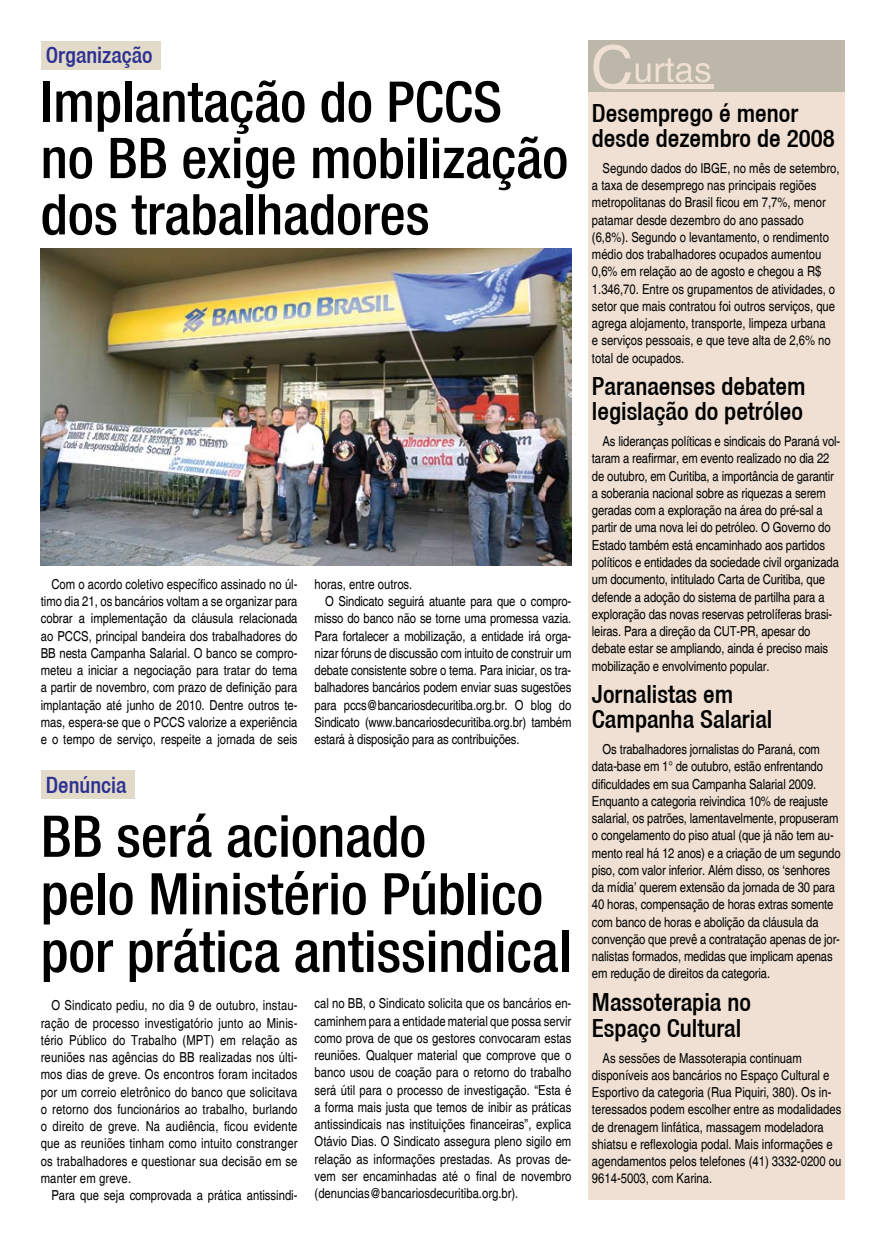
<style>
.page{position:relative;width:886px;height:1241px;background:#fff}
.page>*{position:absolute;margin:0;border:0;box-sizing:border-box;transform-origin:0 0}
.t1{font:500 condensed 57.5px/57.5px "Helvetica 67";color:#000}
.t2{font:500 condensed 56.25px/56.2px "Helvetica 67";color:#000}
.t3{font:500 condensed 25px/25px "Helvetica 67";color:#000}
.t4{font:500 condensed 22.5px "Helvetica 67";color:#2e3192}
.t5{font:condensed 13.75px/17.2px "Helvetica";letter-spacing:-.01em;color:#000}
</style>
<div class="page">
<div style="left:41px;top:41px;width:120px;height:28px;background:#e3dbc9"></div>
<div style="left:588px;top:41px;width:257px;height:1158px;background:#efe0d3"></div>
<div style="left:588px;top:41px;width:257px;height:51px;background:#bcb7a9"></div>
<svg style="left:593px;top:44px;width:117px;height:45px"></svg>
<div style="left:613px;top:84px;width:100px;height:5px;background:#efe0d3"></div>
<img style="left:41px;top:248px;width:530px;height:317px">
<div style="left:41px;top:770px;width:93px;height:29px;background:#e3dbc9"></div>
<h3 class="t4" style="left:46px;top:41px;width:108px">Organização</h3>
<h2 class="t2" style="left:41px;top:73px;width:529px">Implantação do PCCS no BB exige mobilização dos trabalhadores</h2>
<p class="t5" style="left:41px;top:575px;width:258px;text-align:justify;text-indent:11px">Com o acordo coletivo específico assinado no úl&shy;timo dia 21, os bancários voltam a se organizar para cobrar a implementação da cláusula relacionada ao PCCS, principal bandeira dos trabalhadores do BB nesta Campanha Salarial. O banco se compro&shy;meteu a iniciar a negociação para tratar do tema a partir de novembro, com prazo de definição para implantação até junho de 2010. Dentre outros te&shy;mas, espera-se que o PCCS valorize a experiência e o tempo de serviço, respeite a jornada de seis</p>
<h3 class="t4" style="left:46px;top:771px;width:82px">Denúncia</h3>
<p class="t5" style="left:315px;top:575px;width:99px">horas, entre outros.</p>
<p class="t5" style="left:325px;top:592px;width:248px">O Sindicato seguirá atuante para que o compro-</p>
<p class="t5" style="left:315px;top:610px;width:258px">misso do banco não se torne uma promessa vazia.</p>
<p class="t5" style="left:315px;top:627px;width:258px">Para fortalecer a mobilização, a entidade irá orga-</p>
<p class="t5" style="left:315px;top:644px;width:258px">nizar fóruns de discussão com intuito de construir um</p>
<p class="t5" style="left:315px;top:661px;width:258px">debate consistente sobre o tema. Para iniciar, os tra-</p>
<p class="t5" style="left:315px;top:679px;width:258px">balhadores bancários podem enviar suas sugestões</p>
<p class="t5" style="left:315px;top:696px;width:258px">para pccs@bancariosdecuritiba.org.br. O blog do</p>
<p class="t5" style="left:315px;top:713px;width:258px">Sindicato (www.bancariosdecuritiba.org.br) também</p>
<p class="t5" style="left:315px;top:730px;width:206px">estará à disposição para as contribuições.</p>
<h1 class="t1" style="left:41px;top:806px;width:532px">BB será acionado<br>pelo Ministério Público por prática antissindical</h1>
<p class="t5" style="left:41px;top:996px;width:258px;text-align:justify;text-indent:11px">O Sindicato pediu, no dia 9 de outubro, instau&shy;ração de processo investigatório junto ao Minis&shy;tério Público do Trabalho (MPT) em relação as reuniões nas agências do BB realizadas nos últi&shy;mos dias de greve. Os encontros foram incitados por um correio eletrônico do banco que solicitava o retorno dos funcionários ao trabalho, burlando o direito de greve. Na audiência, ficou evidente que as reuniões tinham como intuito constranger os trabalhadores e questionar sua decisão em se manter em greve.</p>
<p class="t5" style="left:51px;top:1186px;width:248px">Para que seja comprovada a prática antissindi-</p>
<p class="t5" style="left:315px;top:994px;width:258px;text-align:justify">cal no BB, o Sindicato solicita que os bancários en&shy;caminhem para a entidade material que possa servir como prova de que os gestores convocaram estas reuniões. Qualquer material que comprove que o banco usou de coação para o retorno do trabalho será útil para o processo de investigação. “Esta é a forma mais justa que temos de inibir as práticas antissindicais nas instituições financeiras”, explica Otávio Dias. O Sindicato assegura pleno sigilo em relação as informações prestadas. As provas de&shy;vem ser encaminhadas até o final de novembro (denuncias@bancariosdecuritiba.org.br).</p>
<h3 class="t3" style="left:592px;top:100px;width:244px">Desemprego é menor desde dezembro de 2008</h3>
<p class="t5" style="left:592px;top:159px;width:249px;text-indent:11px">Segundo dados do IBGE, no mês de setembro, a taxa de desemprego nas principais regiões metropolitanas do Brasil ficou em 7,7%, menor patamar desde dezembro do ano passado (6,8%). Segundo o levantamento, o rendimento médio dos trabalhadores ocupados aumentou 0,6% em relação ao de agosto e chegou a R$ 1.346,70. Entre os grupamentos de atividades, o setor que mais contratou foi outros serviços, que agrega alojamento, transporte, limpeza urbana<br>e serviços pessoais, e que teve alta de 2,6% no total de ocupados.</p>
<h3 class="t3" style="left:592px;top:373px;width:215px">Paranaenses debatem legislação do petróleo</h3>
<p class="t5" style="left:592px;top:433px;width:250px;text-indent:11px">As lideranças políticas e sindicais do Paraná vol&shy;taram a reafirmar, em evento realizado no dia 22 de outubro, em Curitiba, a importância de garantir a soberania nacional sobre as riquezas a serem geradas com a exploração na área do pré-sal a partir de uma nova lei do petróleo. O Governo do Estado também está encaminhado aos partidos políticos e entidades da sociedade civil organizada um documento, intitulado Carta de Curitiba, que defende a adoção do sistema de partilha para a exploração das novas reservas petrolíferas brasi&shy;leiras. Para a direção da CUT-PR, apesar do debate estar se ampliando, ainda é preciso mais mobilização e envolvimento popular.</p>
<h3 class="t3" style="left:592px;top:681px;width:182px">Jornalistas em<br>Campanha Salarial</h3>
<p class="t5" style="left:592px;top:740px;width:250px;text-indent:11px">Os trabalhadores jornalistas do Paraná, com data-base em 1° de outubro, estão enfrentando dificuldades em sua Campanha Salarial 2009.<br>Enquanto a categoria reivindica 10% de reajuste salarial, os patrões, lamentavelmente, propuseram o congelamento do piso atual (que já não tem au&shy;mento real há 12 anos) e a criação de um segundo piso, com valor inferior. Além disso, os ‘senhores da mídia’ querem extensão da jornada de 30 para 40 horas, compensação de horas extras somente com banco de horas e abolição da cláusula da convenção que prevê a contratação apenas de jor&shy;nalistas formados, medidas que implicam apenas em redução de direitos da categoria.</p>
<h3 class="t3" style="left:592px;top:989px;width:161px">Massoterapia no<br>Espaço Cultural</h3>
<p class="t5" style="left:592px;top:1048px;width:251px;text-indent:11px">As sessões de Massoterapia continuam disponíveis aos bancários no Espaço Cultural e Esportivo da categoria (Rua Piquiri, 380). Os in&shy;teressados podem escolher entre as modalidades de drenagem linfática, massagem modeladora shiatsu e reflexologia podal. Mais informações e agendamentos pelos telefones (41) 3332-0200 ou 9614-5003, com Karina.</p>
</div>
